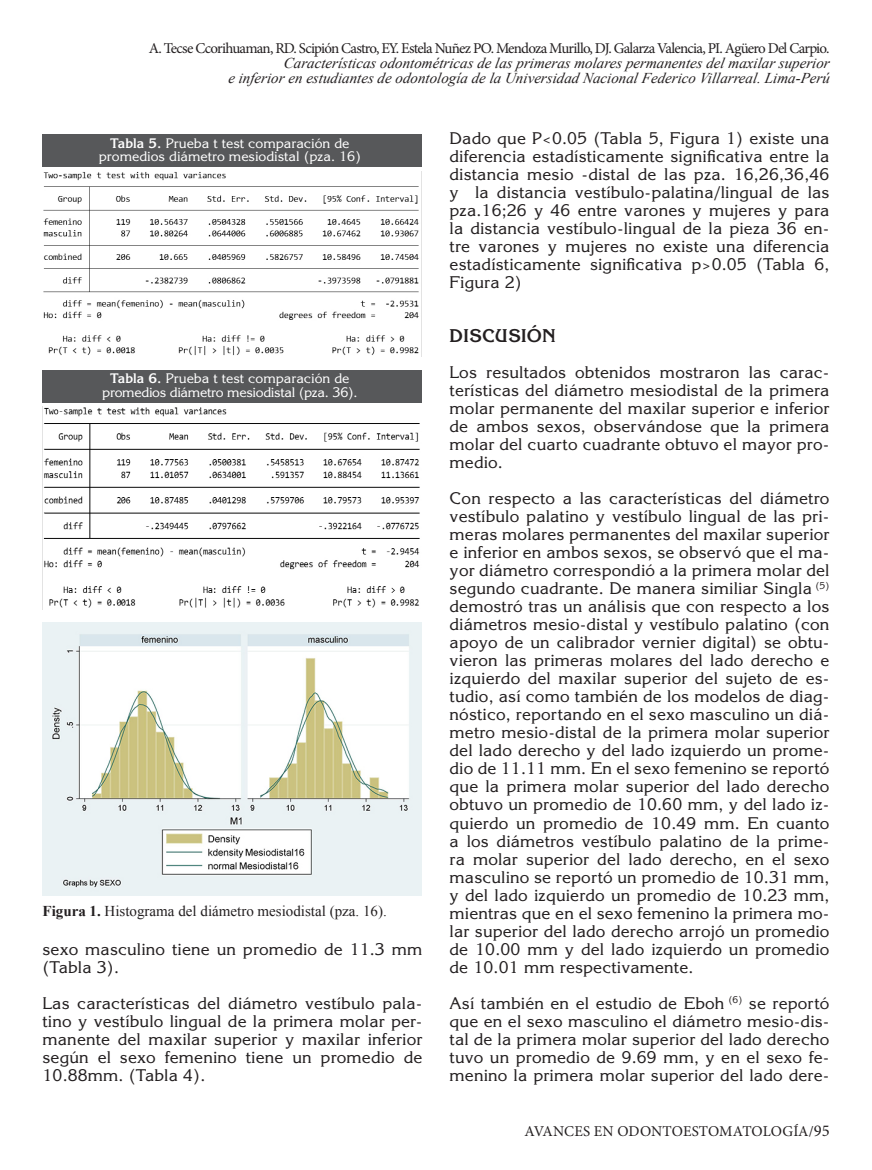
<style>
.page{position:relative;width:872px;height:1170px;background:#fff}
.page>*{position:absolute;margin:0;border:0;box-sizing:border-box;transform-origin:0 0}
.Ladillo{font:700 18px "Korinna Std";letter-spacing:.01em;color:#231f20}
.Texto{font:16.5px/18px "Korinna Std";letter-spacing:.01em;color:#231f20;text-align:justify}
.t1{font:italic 15px/15px "Times New Roman";color:#231f20;text-align:right}
.t2{font:15px "Minion Pro";letter-spacing:-.05em;color:#231f20}
.Pie{font:15px "Times New Roman";color:#231f20}
.t3{font:15px "Minion Pro";color:#231f20}
.Texto-2{font:13.5px/13.5px "Korinna Std";letter-spacing:-.02em;color:#fff;text-align:center}
.Texto-3{font:13.5px/13.5px "Korinna Std";color:#fff;text-align:center}
.s1{font-weight:700}
.s2{font-size:16.5px}
</style>
<div class="page">
<img style="left:43px;top:622px;width:378px;height:273px">
<img style="left:43px;top:171px;width:376px;height:185px">
<div style="left:43px;top:134px;width:378px;height:33px;background:#57585a"></div>
<img style="left:43px;top:407px;width:377px;height:201px">
<div style="left:43px;top:369px;width:378px;height:33px;background:#57585a"></div>
<p class="t2" style="left:149px;top:39px;width:682px">A. Tecse Ccorihuaman, RD. Scipión Castro, EY. Estela Nuñez PO. Mendoza Murillo, DJ. Galarza Valencia, PI. Agüero Del Carpio.</p>
<p class="t1" style="left:228px;top:56px;width:604px">Características odontométricas de las primeras molares permanentes del maxilar superior<br>e inferior en estudiantes de odontología de la Universidad Nacional Federico Villarreal. Lima-Perú</p>
<p class="Texto-3" style="left:99px;top:136px;width:264px"><span class="s1">Tabla 5.</span> Prueba t test comparación de promedios diámetro mesiodistal (pza. 16)</p>
<p class="Texto-2" style="left:102px;top:371px;width:257px"><span class="s1">Tabla 6.</span> Prueba t test comparación de promedios diámetro mesiodistal (pza. 36).</p>
<p class="Pie" style="left:43px;top:900px;width:346px"><span class="s1">Figura 1.</span> Histograma del diámetro mesiodistal (pza. 16).</p>
<p class="Texto" style="left:43px;top:939px;width:381px">sexo masculino tiene un promedio de 11.3 mm (Tabla 3).</p>
<p class="Texto" style="left:43px;top:993px;width:381px">Las características del diámetro vestíbulo pala&shy;tino y vestíbulo lingual de la primera molar per&shy;manente del maxilar superior y maxilar inferior según el sexo femenino tiene un promedio de 10.88mm. (Tabla 4).</p>
<p class="Texto" style="left:449px;top:129px;width:381px">Dado que P&lt;0.05 (Tabla 5, Figura 1) existe una diferencia estadísticamente significativa entre la distancia mesio -distal de las pza. 16,26,36,46 y la distancia vestíbulo-palatina/lingual de las pza.16;26 y 46 entre varones y mujeres y para la distancia vestíbulo-lingual de la pieza 36 en&shy;tre varones y mujeres no existe una diferencia estadísticamente significativa p&gt;0.05 (Tabla 6, Figura 2)</p>
<p class="Ladillo" style="left:449px;top:324px;width:108px">DISCUSIÓN</p>
<p class="Texto" style="left:449px;top:363px;width:381px">Los resultados obtenidos mostraron las carac&shy;terísticas del diámetro mesiodistal de la primera molar permanente del maxilar superior e inferior de ambos sexos, observándose que la primera molar del cuarto cuadrante obtuvo el mayor pro&shy;medio.</p>
<p class="Texto" style="left:449px;top:489px;width:381px">Con respecto a las características del diámetro vestíbulo palatino y vestíbulo lingual de las pri&shy;meras molares permanentes del maxilar superior e inferior en ambos sexos, se observó que el ma&shy;yor diámetro correspondió a la primera molar del segundo cuadrante. De manera similiar Singla <sup>(5) </sup>demostró tras un análisis que con respecto a los diámetros mesio-distal y vestíbulo palatino (con apoyo de un calibrador vernier digital) se obtu&shy;vieron las primeras molares del lado derecho e izquierdo del maxilar superior del sujeto de es&shy;tudio, así como también de los modelos de diag&shy;nóstico, reportando en el sexo masculino un diá&shy;metro mesio-distal de la primera molar superior del lado derecho y del lado izquierdo un prome&shy;dio de 11.11 mm. En el sexo femenino se reportó que la primera molar superior del lado derecho obtuvo un promedio de 10.60 mm, y del lado iz&shy;quierdo un promedio de 10.49 mm. En cuanto a los diámetros vestíbulo palatino de la prime&shy;ra molar superior del lado derecho, en el sexo masculino se reportó un promedio de 10.31 mm, y del lado izquierdo un promedio de 10.23 mm, mientras que en el sexo femenino la primera mo&shy;lar superior del lado derecho arrojó un promedio de 10.00 mm y del lado izquierdo un promedio de 10.01 mm respectivamente.</p>
<p class="Texto" style="left:449px;top:993px;width:381px">Así también en el estudio de Eboh <sup>(6)</sup> se reportó que en el sexo masculino el diámetro mesio-dis&shy;tal de la primera molar superior del lado derecho tuvo un promedio de 9.69 mm, y en el sexo fe&shy;menino la primera molar superior del lado dere-</p>
<p class="t3" style="left:524px;top:1120px;width:307px">AVANCES EN ODONTOESTOMATOLOGÍA/<span class="s2">95</span></p>
</div>
